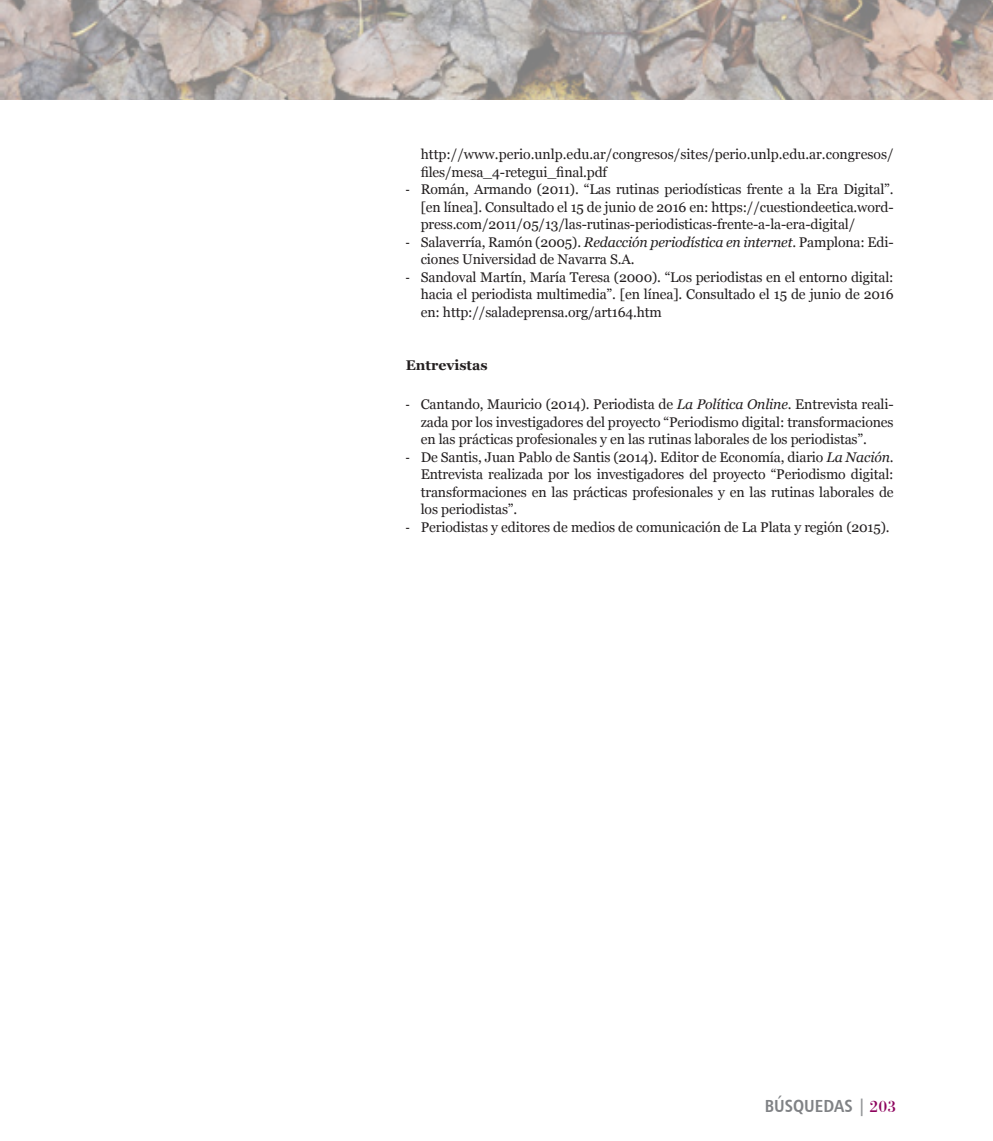
<style>
.page{position:relative;width:993px;height:1141px;background:#fff}
.page>*{position:absolute;margin:0;border:0;box-sizing:border-box;transform-origin:0 0}
.t1{font:17.5px "Humanist 777 BT Bold Condensed B";color:#808285}
.List_Paragraph{font:14px/17.5px "Georgia";letter-spacing:-.01em;color:#231f20;text-align:justify}
.t2{font:700 14px "Georgia";color:#231f20}
.s1{font-family:"Arial Narrow"}
.s2{font-style:italic}
.s3{font-family:"Bodoni BT";font-weight:700;font-stretch:condensed;color:#939598}
.s4{font-family:"Bodoni BT";color:#8d035d}
</style>
<div class="page">
<img style="left:0;top:0;width:992px;height:99px">
<p class="List_Paragraph" style="left:420px;top:146px;width:474px">http://www.perio.unlp.edu.ar/congresos/sites/perio.unlp.edu.ar.congresos/ files/mesa_4-retegui_final.pdf</p>
<p class="List_Paragraph" style="left:420px;top:181px;width:474px;text-indent:-15px"><span class="s1">-</span> Román, Armando (2011). “Las rutinas periodísticas frente a la Era Digital”. [en línea]. Consultado el 15 de junio de 2016 en: https://cuestiondeetica.word&shy;press.com/2011/05/13/las-rutinas-periodisticas-frente-a-la-era-digital/</p>
<p class="List_Paragraph" style="left:420px;top:233px;width:474px;text-indent:-15px"><span class="s1">-</span> Salaverría, Ramón (2005). <span class="s2">Redacción periodística en internet</span>. Pamplona: Edi&shy;ciones Universidad de Navarra S.A.</p>
<p class="List_Paragraph" style="left:420px;top:268px;width:474px;text-indent:-15px"><span class="s1">-</span> Sandoval Martín, María Teresa (2000). “Los periodistas en el entorno digital: hacia el periodista multimedia”. [en línea]. Consultado el 15 de junio de 2016 en: http://saladeprensa.org/art164.htm</p>
<p class="t2" style="left:406px;top:356px;width:83px">Entrevistas</p>
<p class="List_Paragraph" style="left:420px;top:396px;width:474px;text-indent:-15px"><span class="s1">-</span> Cantando, Mauricio (2014). Periodista de <span class="s2">La Política Online</span>. Entrevista reali&shy;zada por los investigadores del proyecto “Periodismo digital: transformaciones en las prácticas profesionales y en las rutinas laborales de los periodistas”.</p>
<p class="List_Paragraph" style="left:420px;top:449px;width:474px;text-indent:-15px"><span class="s1">-</span> De Santis, Juan Pablo de Santis (2014). Editor de Economía, diario <span class="s2">La Nación</span>.<br>Entrevista realizada por los investigadores del proyecto “Periodismo digital: transformaciones en las prácticas profesionales y en las rutinas laborales de los periodistas”.</p>
<p class="List_Paragraph" style="left:406px;top:519px;width:485px"><span class="s1">-</span> Periodistas y editores de medios de comunicación de La Plata y región (2015).</p>
<p class="t1" style="left:764px;top:1095px;width:133px">BÚSQUEDAS <span class="s3">|</span> <span class="s4">203</span></p>
</div>
